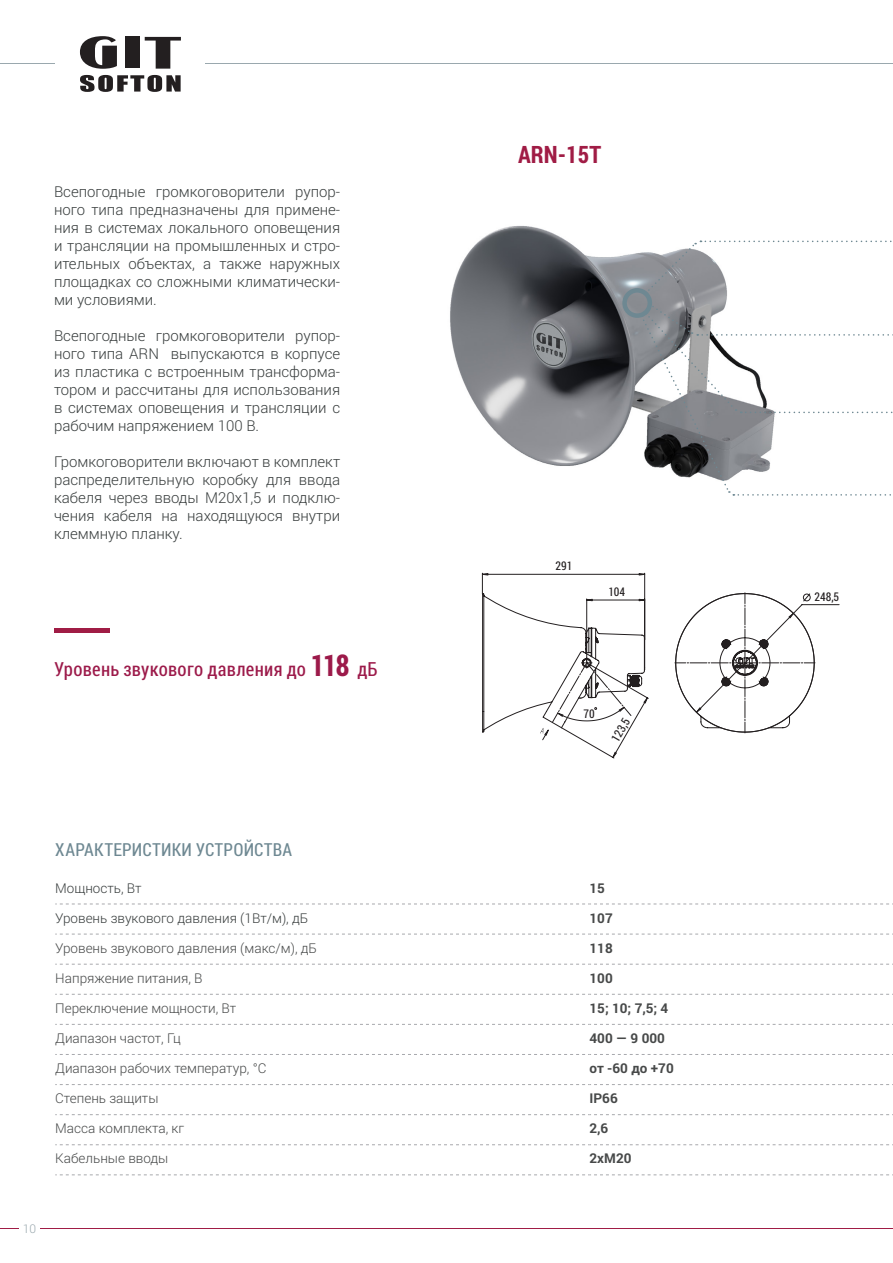
<style>
.page{position:relative;width:893px;height:1263px;background:#fff}
.page>*{position:absolute;margin:0;border:0;box-sizing:border-box;transform-origin:0 0}
.t1{font:700 24px "Roboto Condensed";color:#a01c45}
.Paragraph_Style_1{font:19.5px "Roboto Condensed";letter-spacing:.015em;color:#9c1a4a}
.t2{font:18px "Roboto Condensed";letter-spacing:.01em;color:#6e8892}
.t3{font:300 15px/18px "Roboto";color:#383d3d;text-align:justify}
.table_cont{font:300 13.5px "Roboto";color:#474949}
.table_value{font:700 13.5px "Roboto";color:#474949}
.table_cont-2{font:300 13.5px "Roboto";color:#383d3d}
.t4{font:12px "Roboto Condensed";color:#231f20}
.t5{font:300 12px "Roboto";color:#9aa8ae}
.s1{font-weight:700;font-size:30px}
</style>
<div class="page">
<img style="left:450px;top:226px;width:277px;height:240px">
<hr style="left:206px;top:63px;width:687px;height:1px;background:#9aa8ae">
<hr style="left:0;top:63px;width:54px;height:1px;background:#9aa8ae">
<svg style="left:80px;top:36px;width:37px;height:33px"></svg>
<div style="left:125px;top:37px;width:15px;height:31px;background:#231f20"></div>
<svg style="left:145px;top:37px;width:36px;height:32px"></svg>
<svg style="left:80px;top:75px;width:101px;height:17px"></svg>
<hr style="left:40px;top:1228px;width:853px;height:1px;background:#a01c45">
<svg style="left:0;top:1228px;width:19px;height:1px"></svg>
<svg style="left:55px;top:903px;width:838px;height:1px"></svg>
<svg style="left:55px;top:934px;width:838px;height:1px"></svg>
<svg style="left:55px;top:964px;width:838px;height:1px"></svg>
<svg style="left:55px;top:994px;width:838px;height:1px"></svg>
<svg style="left:55px;top:1024px;width:838px;height:1px"></svg>
<svg style="left:55px;top:1054px;width:838px;height:1px"></svg>
<svg style="left:55px;top:1084px;width:838px;height:1px"></svg>
<svg style="left:55px;top:1114px;width:838px;height:1px"></svg>
<svg style="left:55px;top:1144px;width:838px;height:1px"></svg>
<svg style="left:55px;top:1174px;width:838px;height:1px"></svg>
<div style="left:622px;top:288px;width:30px;height:30px;border:4px solid #6e8892;border-radius:50%"></div>
<svg style="left:645px;top:240px;width:247px;height:54px"></svg>
<svg style="left:641px;top:303px;width:252px;height:193px"></svg>
<hr style="left:54px;top:628px;width:55px;height:4px;background:#a01c45">
<svg style="left:482px;top:573px;width:357px;height:185px"></svg>
<p class="t3" style="left:54px;top:182px;width:288px">Всепогодные громкоговорители рупор&shy;ного типа предназначены для примене&shy;ния в системах локального оповещения и трансляции на промышленных и стро&shy;ительных объектах, а также наружных площадках со сложными климатически&shy;ми условиями.</p>
<p class="t3" style="left:54px;top:326px;width:288px">Всепогодные громкоговорители рупор&shy;ного типа ARN выпускаются в корпусе из пластика с встроенным трансформа&shy;тором и рассчитаны для использования в системах оповещения и трансляции с рабочим напряжением 100 В.</p>
<p class="t3" style="left:54px;top:452px;width:288px">Громкоговорители включают в комплект распределительную коробку для ввода кабеля через вводы М20x1,5 и подклю&shy;чения кабеля на находящуюся внутри клеммную планку.</p>
<p class="Paragraph_Style_1" style="left:54px;top:655px;width:325px">Уровень звукового давления до <span class="s1">118</span> дБ</p>
<p class="t1" style="left:518px;top:138px;width:85px">ARN-15T</p>
<p class="t4" style="left:556px;top:557px;width:18px">291</p>
<p class="t4" style="left:608px;top:584px;width:18px">104</p>
<p class="t4" style="left:583px;top:705px;width:13px">70</p>
<p class="t4" style="left:607px;top:737px;width:26px;rotate:-60deg">123,5</p>
<p class="t2" style="left:55px;top:837px;width:238px">ХАРАКТЕРИСТИКИ УСТРОЙСТВА</p>
<p class="table_cont-2" style="left:55px;top:878px;width:88px">Мощность, Вт</p>
<p class="table_value" style="left:590px;top:878px;width:17px">15</p>
<p class="table_cont-2" style="left:55px;top:908px;width:255px">Уровень звукового давления (1Вт/м), дБ</p>
<p class="table_value" style="left:590px;top:908px;width:25px">107</p>
<p class="table_cont" style="left:55px;top:938px;width:263px">Уровень звукового давления (макс/м), дБ</p>
<p class="table_value" style="left:590px;top:938px;width:25px">118</p>
<p class="table_cont" style="left:55px;top:969px;width:149px">Напряжение питания, В</p>
<p class="table_value" style="left:590px;top:969px;width:25px">100</p>
<p class="table_cont" style="left:55px;top:999px;width:183px">Переключение мощности, Вт</p>
<p class="table_value" style="left:590px;top:999px;width:80px">15; 10; 7,5; 4</p>
<p class="table_cont" style="left:55px;top:1029px;width:127px">Диапазон частот, Гц</p>
<p class="table_value" style="left:590px;top:1029px;width:77px">400 — 9 000</p>
<p class="table_cont" style="left:55px;top:1059px;width:213px">Диапазон рабочих температур, °С</p>
<p class="table_value" style="left:590px;top:1059px;width:86px">от -60 до +70</p>
<p class="table_cont" style="left:55px;top:1089px;width:105px">Степень защиты</p>
<p class="table_value" style="left:590px;top:1089px;width:30px">IP66</p>
<p class="table_cont" style="left:55px;top:1119px;width:130px">Масса комплекта, кг</p>
<p class="table_value" style="left:590px;top:1119px;width:20px">2,6</p>
<p class="table_cont" style="left:55px;top:1149px;width:115px">Кабельные вводы</p>
<p class="table_value" style="left:590px;top:1149px;width:43px">2хМ20</p>
<p class="t5" style="left:23px;top:1220px;width:15px">10</p>
<p class="t4" style="left:814px;top:589px;width:26px">248,5</p>
</div>
